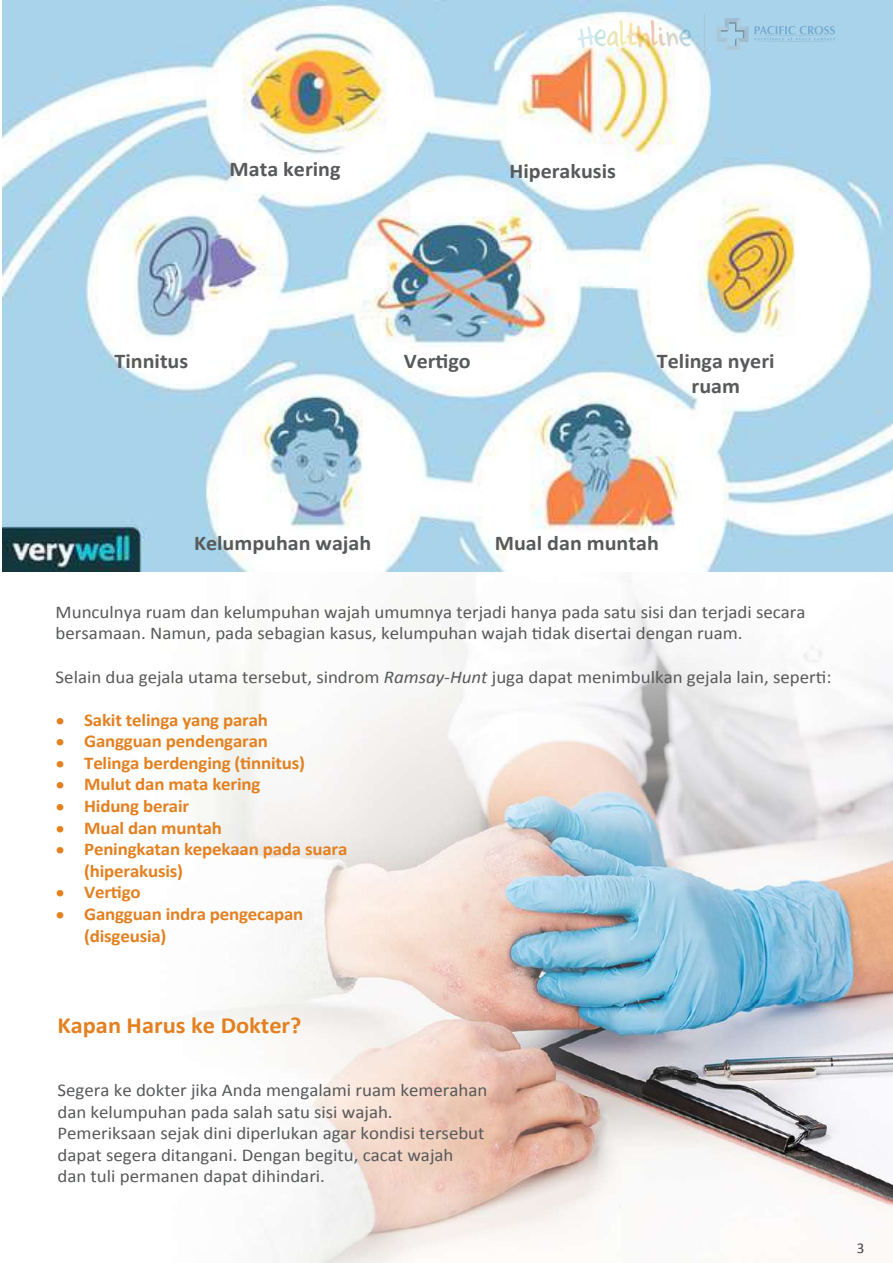
<style>
.page{position:relative;width:893px;height:1263px;background:#fff}
.page>*{position:absolute;margin:0;border:0;box-sizing:border-box;transform-origin:0 0}
.t1{font:700 23.25px "Calibri";color:#e38020;scale:1.05 1}
.t2{font:700 21px/25.2px "Calibri";color:#58595b;text-align:center;scale:1.05 1}
.t3{font:18px/21.6px "Calibri";color:#58595b;scale:1.05 1}
.t4{font:700 18px/21.6px "Calibri";letter-spacing:-.01em;color:#e38020;scale:1.05 1}
.t5{font:15px "Calibri";color:#414042}
.s1{font-style:italic}
</style>
<div class="page">
<img style="left:189px;top:579px;width:704px;height:684px">
<img style="left:2px;top:0;width:891px;height:572px">
<svg style="left:717px;top:18px;width:118px;height:32px;background:#a3cce4"></svg>
<svg style="left:578px;top:20px;width:113px;height:28px"></svg>
<hr style="left:704px;top:15px;width:1px;height:39px;background:#a0a2a4">
<p class="t2" style="left:230px;top:157px;width:107px">Mata kering</p>
<p class="t2" style="left:509px;top:159px;width:103px">Hiperakusis</p>
<p class="t2" style="left:115px;top:348px;width:72px">Tinnitus</p>
<p class="t2" style="left:404px;top:348px;width:65px">Vertigo</p>
<p class="t2" style="left:657px;top:348px;width:114px">Telinga nyeri ruam</p>
<p class="t2" style="left:194px;top:531px;width:170px">Kelumpuhan wajah</p>
<p class="t2" style="left:495px;top:531px;width:158px">Mual dan muntah</p>
<p class="t3" style="left:56px;top:601px;width:716px">Munculnya ruam dan kelumpuhan wajah umumnya terjadi hanya pada satu sisi dan terjadi secara bersamaan. Namun, pada sebagian kasus, kelumpuhan wajah tidak disertai dengan ruam.</p>
<p class="t3" style="left:56px;top:666px;width:740px">Selain dua gejala utama tersebut, sindrom <span class="s1">Ramsay-Hunt</span> juga dapat menimbulkan gejala lain, seperti:</p>
<p class="t4" style="left:56px;top:710px;width:10px;text-align:justify">• • • • • • •</p>
<p class="t4" style="left:56px;top:883px;width:10px">• •</p>
<p class="t4" style="left:84px;top:709px;width:252px">Sakit telinga yang parah<br>Gangguan pendengaran<br>Telinga berdenging (tinnitus)<br>Mulut dan mata kering<br>Hidung berair<br>Mual dan muntah<br>Peningkatan kepekaan pada suara (hiperakusis)<br>Vertigo<br>Gangguan indra pengecapan (disgeusia)</p>
<p class="t1" style="left:57px;top:1010px;width:234px">Kapan Harus ke Dokter?</p>
<p class="t3" style="left:57px;top:1079px;width:411px">Segera ke dokter jika Anda mengalami ruam kemerahan dan kelumpuhan pada salah satu sisi wajah.<br>Pemeriksaan sejak dini diperlukan agar kondisi tersebut dapat segera ditangani. Dengan begitu, cacat wajah<br>dan tuli permanen dapat dihindari.</p>
<p class="t5" style="left:857px;top:1238px;width:9px">3</p>
</div>
